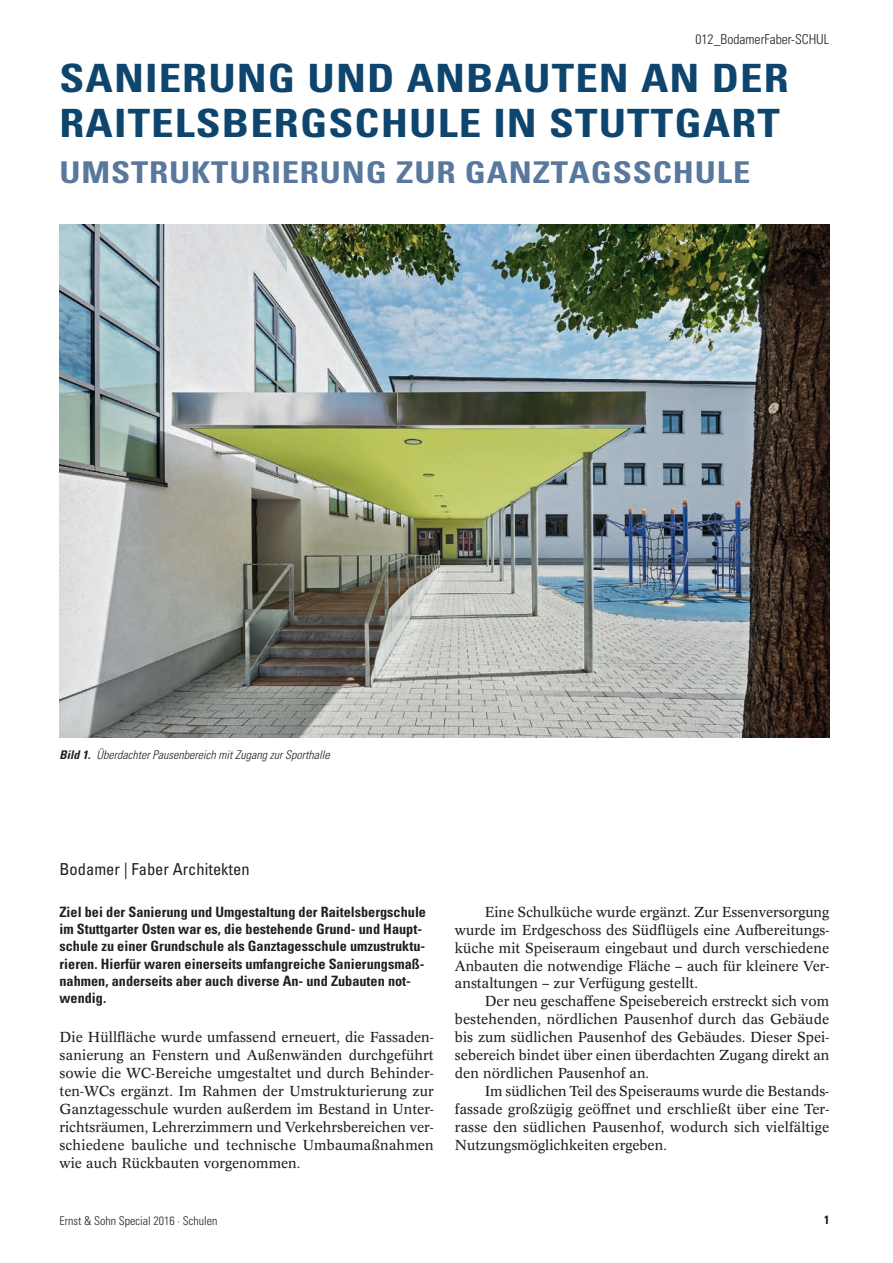
<style>
.page{position:relative;width:893px;height:1263px;background:#fff}
.page>*{position:absolute;margin:0;border:0;box-sizing:border-box;transform-origin:0 0}
.t1{font:700 condensed 39px/45px "Univers LT Std";letter-spacing:.025em;color:#0d456e;scale:1.15 1}
.t2{font:700 condensed 30px "Univers LT Std";letter-spacing:.025em;color:#59789d;scale:1.15 1}
.t3{font:condensed 16.5px "Univers LT Std";color:#231f20}
.t4{font:14.25px/17.9px "Concorde BQ";color:#231f20;text-align:justify}
.t5{font:700 condensed 14.25px/17.2px "Univers LT Std";color:#231f20}
.t6{font:300 condensed 13.65px "Univers LT Std";color:#231f20}
.t7{font:italic 300 condensed 12px "Univers LT Std";color:#231f20}
.t8{font:300 condensed 12px "Univers LT Std";color:#231f20}
.t9{font:700 condensed 12px "Univers LT Std";color:#231f20}
.s1{font-weight:700}
</style>
<div class="page">
<img style="left:60px;top:224px;width:769px;height:514px">
<p class="t6" style="left:695px;top:31px;width:135px">012_BodamerFaber-SCHUL</p>
<h1 class="t1" style="left:60px;top:55px;width:636px">SANIERUNG UND ANBAUTEN AN DER<br>RAITELSBERGSCHULE IN STUTTGART</h1>
<h2 class="t2" style="left:60px;top:154px;width:602px">UMSTRUKTURIERUNG ZUR GANZTAGSSCHULE</h2>
<p class="t7" style="left:60px;top:748px;width:272px"><span class="s1">Bild 1.</span> Überdachter Pausenbereich mit Zugang zur Sporthalle</p>
<p class="t3" style="left:60px;top:859px;width:192px">Bodamer | Faber Architekten</p>
<p class="t5" style="left:60px;top:903px;width:368px">Ziel bei der Sanierung und Umgestaltung der Raitelsbergschule im Stuttgarter Osten war es, die bestehende Grund- und Haupt&shy;schule zu einer Grundschule als Ganztagesschule umzustruktu&shy;rieren. Hierfür waren einerseits umfangreiche Sanierungsmaß&shy;nahmen, anderseits aber auch diverse An- und Zubauten not&shy;wendig.</p>
<p class="t4" style="left:60px;top:1028px;width:376px">Die Hüllfläche wurde umfassend erneuert, die Fassaden&shy;sanierung an Fenstern und Außenwänden durchgeführt sowie die WC-Bereiche umgestaltet und durch Behinder&shy;ten-WCs ergänzt. Im Rahmen der Umstrukturierung zur Ganztagesschule wurden außerdem im Bestand in Unter&shy;richtsräumen, Lehrerzimmern und Verkehrsbereichen ver&shy;schiedene bauliche und technische Umbaumaßnahmen wie auch Rückbauten vorgenommen.</p>
<p class="t4" style="left:455px;top:903px;width:376px;text-indent:30px">Eine Schulküche wurde ergänzt. Zur Essenversorgung wurde im Erdgeschoss des Südflügels eine Aufbereitungs&shy;küche mit Speiseraum eingebaut und durch verschiedene Anbauten die notwendige Fläche – auch für kleinere Ver&shy;anstaltungen – zur Verfügung gestellt.</p>
<p class="t4" style="left:455px;top:992px;width:376px;text-indent:30px">Der neu geschaffene Speisebereich erstreckt sich vom bestehenden, nördlichen Pausenhof durch das Gebäude bis zum südlichen Pausenhof des Gebäudes. Dieser Spei&shy;sebereich bindet über einen überdachten Zugang direkt an den nördlichen Pausenhof an.</p>
<p class="t4" style="left:455px;top:1082px;width:376px;text-indent:30px">Im südlichen Teil des Speiseraums wurde die Bestands&shy;fassade großzügig geöffnet und erschließt über eine Ter&shy;rasse den südlichen Pausenhof, wodurch sich vielfältige Nutzungsmöglichkeiten ergeben.</p>
<p class="t8" style="left:60px;top:1213px;width:159px">Ernst &amp; Sohn Special 2016 · Schulen</p>
<p class="t9" style="left:824px;top:1213px;width:7px">1</p>
</div>
